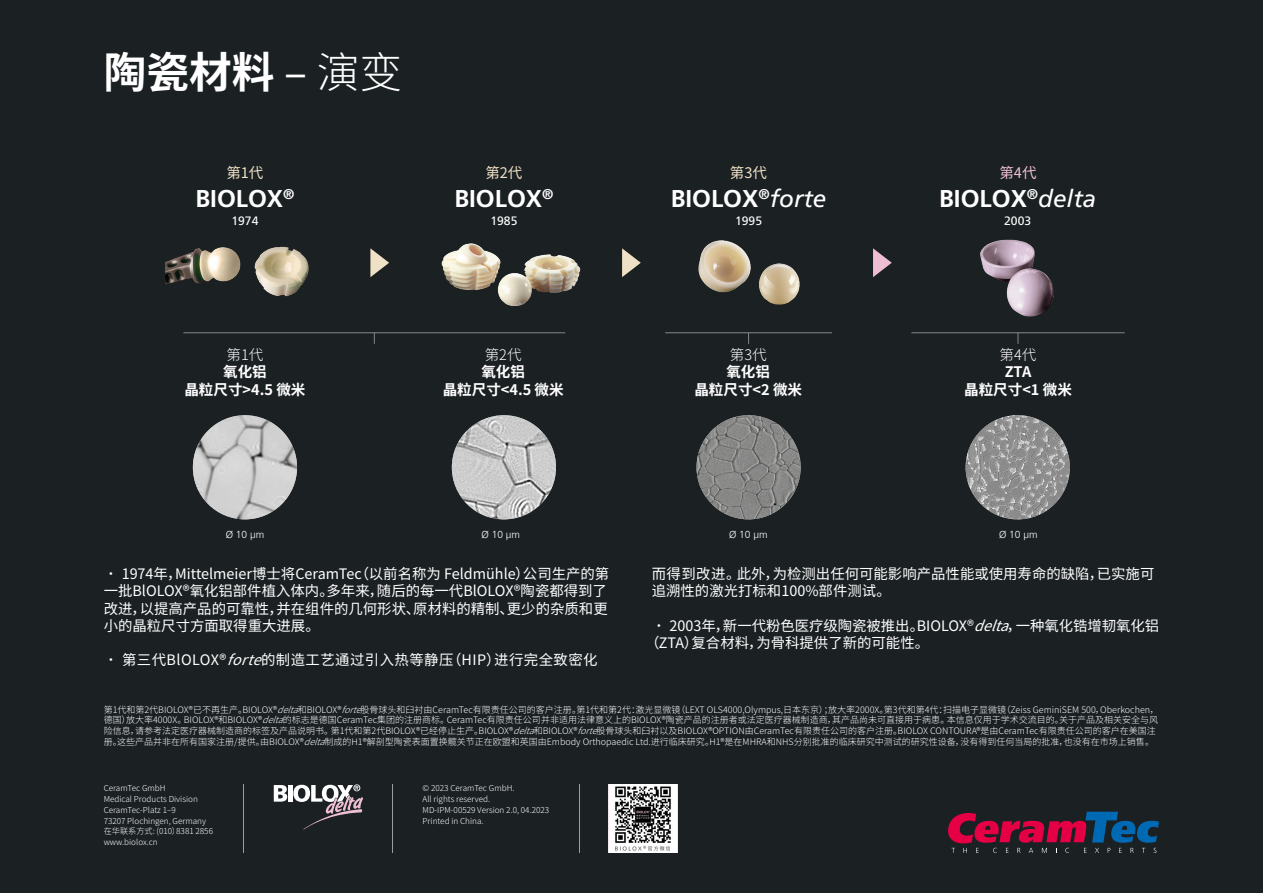
<style>
.page{position:relative;width:1263px;height:893px;background:#1b2023}
.page>*{position:absolute;margin:0;border:0;box-sizing:border-box;transform-origin:0 0}
.t1{font:700 42.75px "Source Han Sans CN";color:#fff}
.t2{font:700 24.3px "Frutiger LT Com";color:#fff}
.t3{font:700 14.55px/17.4px "Source Han Sans CN";color:#fff;text-align:center}
.t4{font:300 14.55px "Source Han Sans CN";color:#fff}
.t5{font:14.55px "Source Han Sans CN";color:#efe1c6}
.t6{font:14.55px "Source Han Sans CN";color:#eebfd4}
.t7{font:14.4px/17.2px "Source Han Sans CN";color:#fff}
.t8{font:14.4px "Source Han Sans CN";letter-spacing:.03em;color:#fff}
.t9{font:12.15px "Frutiger LT Com";color:#fff}
.t10{font:300 10.2px "Frutiger LT Com";color:#fff}
.t11{font:300 9px/10.8px "Source Han Sans CN";color:#fff}
.t12{font:300 8.1px/10.9px "Source Han Sans CN";color:#fff}
.s1{font-weight:400}
.s2{font-weight:300}
.s3{font-weight:400;font-style:italic}
.s4{font-weight:800}
.s5{font-style:italic}
</style>
<div class="page">
<img style="left:665px;top:240px;width:167px;height:94px">
<img style="left:913px;top:239px;width:210px;height:105px">
<svg style="left:948px;top:812px;width:211px;height:41px"></svg>
<hr style="left:393px;top:784px;width:1px;height:69px;background:#959ea5">
<hr style="left:579px;top:784px;width:1px;height:69px;background:#959ea5">
<hr style="left:244px;top:784px;width:1px;height:69px;background:#959ea5">
<svg style="left:274px;top:785px;width:13px;height:17px"></svg>
<hr style="left:288px;top:785px;width:4px;height:17px;background:#fff">
<svg style="left:293px;top:784px;width:70px;height:45px"></svg>
<img style="left:609px;top:784px;width:68px;height:69px">
<img style="left:396px;top:243px;width:185px;height:91px">
<img style="left:165px;top:246px;width:185px;height:88px">
<hr style="left:183px;top:332px;width:382px;height:1px;background:#878787">
<svg style="left:374px;top:332px;width:1px;height:12px"></svg>
<hr style="left:911px;top:332px;width:214px;height:1px;background:#878787">
<svg style="left:1018px;top:332px;width:1px;height:12px"></svg>
<svg style="left:370px;top:248px;width:19px;height:29px"></svg>
<svg style="left:622px;top:248px;width:19px;height:29px"></svg>
<svg style="left:873px;top:248px;width:19px;height:29px"></svg>
<hr style="left:665px;top:332px;width:167px;height:1px;background:#878787">
<svg style="left:748px;top:332px;width:1px;height:12px"></svg>
<img style="left:193px;top:415px;width:104px;height:104px;border-radius:52px">
<img style="left:452px;top:415px;width:104px;height:104px;border-radius:52px">
<img style="left:696px;top:415px;width:105px;height:104px;border-radius:52px">
<img style="left:966px;top:415px;width:104px;height:104px;border-radius:52px">
<h1 class="t1" style="left:104px;top:51px;width:300px">陶瓷材料 <span class="s1">–</span> <span class="s2">演变</span></h1>
<h3 class="t5" style="left:226px;top:165px;width:39px">第1代</h3>
<h2 class="t2" style="left:195px;top:184px;width:101px">BIOLOX<sup>®</sup></h2>
<h3 class="t9" style="left:231px;top:213px;width:29px">1974</h3>
<h3 class="t5" style="left:485px;top:165px;width:39px">第2代</h3>
<h2 class="t2" style="left:454px;top:184px;width:101px">BIOLOX<sup>®</sup></h2>
<h3 class="t9" style="left:490px;top:213px;width:29px">1985</h3>
<h3 class="t4" style="left:226px;top:347px;width:38px">第1代</h3>
<h3 class="t3" style="left:184px;top:363px;width:123px">氧化铝<br>晶粒尺寸&gt;4.5 微米</h3>
<h3 class="t4" style="left:485px;top:347px;width:38px">第2代</h3>
<h3 class="t3" style="left:443px;top:363px;width:123px">氧化铝<br>晶粒尺寸&lt;4.5 微米</h3>
<h3 class="t5" style="left:730px;top:165px;width:39px">第3代</h3>
<h2 class="t2" style="left:671px;top:184px;width:157px">BIOLOX<sup>®</sup><span class="s3">forte</span></h2>
<h3 class="t9" style="left:735px;top:213px;width:29px">1995</h3>
<h3 class="t4" style="left:730px;top:347px;width:38px">第3代</h3>
<h3 class="t3" style="left:694px;top:363px;width:109px">氧化铝<br>晶粒尺寸&lt;2 微米</h3>
<h3 class="t6" style="left:999px;top:165px;width:39px">第4代</h3>
<h2 class="t2" style="left:939px;top:184px;width:159px">BIOLOX<sup>®</sup><span class="s3">delta</span></h2>
<h3 class="t9" style="left:1004px;top:213px;width:29px">2003</h3>
<h3 class="t4" style="left:999px;top:347px;width:38px">第4代</h3>
<h3 class="t3" style="left:964px;top:363px;width:109px">ZTA<br>晶粒尺寸&lt;1 微米</h3>
<p class="t10" style="left:226px;top:528px;width:40px">Ø 10 µm</p>
<p class="t10" style="left:482px;top:528px;width:40px">Ø 10 µm</p>
<p class="t10" style="left:729px;top:528px;width:40px">Ø 10 µm</p>
<p class="t10" style="left:999px;top:528px;width:40px">Ø 10 µm</p>
<h3 class="t7" style="left:104px;top:565px;width:507px"><span class="s4">•</span> 1974年，Mittelmeier博士将CeramTec（以前名称为 Feldmühle）公司生产的第一批BlOLOX®氧化铝部件植入体内。多年来，随后的每一代BlOLOX®陶瓷都得到了改进，以提高产品的可靠性，并在组件的几何形状、原材料的精制、更少的杂质和更小的晶粒尺寸方面取得重大进展。</h3>
<h3 class="t8" style="left:104px;top:653px;width:495px"><span class="s4">•</span> 第三代BlOLOX®<span class="s5">forte</span>的制造工艺通过引入热等静压（HIP）进行完全致密化</h3>
<h3 class="t7" style="left:652px;top:565px;width:504px">而得到改进。此外，为检测出任何可能影响产品性能或使用寿命的缺陷，已实施可追溯性的激光打标和100%部件测试。</h3>
<h3 class="t7" style="left:645px;top:617px;width:516px;text-indent:7px"><span class="s4">•</span> 2003年，新一代粉色医疗级陶瓷被推出。BIOLOX®<span class="s5">delta</span>，一种氧化锆增韧氧化铝（ZTA）复合材料，为骨科提供了新的可能性。</h3>
<p class="t11" style="left:104px;top:704px;width:1056px">第1代和第2代BIOLOX®已不再生产。BIOLOX®<span class="s5">delta</span>和BIOLOX®<span class="s5">forte</span>股骨球头和臼衬由CeramTec有限责任公司的客户注册。第1代和第2代：激光显微镜（LEXT OLS4000,Olympus,日本东京）；放大率2000X。第3代和第4代：扫描电子显微镜（Zeiss GeminiSEM 500，Oberkochen，德国）放大率4000X。BIOLOX®和BIOLOX®<span class="s5">delta</span>的标志是德国CeramTec集团的注册商标。CeramTec有限责任公司并非适用法律意义上的BIOLOX®陶瓷产品的注册者或法定医疗器械制造商，其产品尚未可直接用于病患。本信息仅用于学术交流目的。关于产品及相关安全与风险信息，请参考法定医疗器械制造商的标签及产品说明书。第1代和第2代BIOLOX®已经停止生产。BIOLOX®<span class="s5">delta</span>和BIOLOX®<span class="s5">forte</span>股骨球头和臼衬以及BIOLOX®OPTION由CeramTec有限责任公司的客户注册。BIOLOX CONTOURA®是由CeramTec有限责任公司的客户在美国注册。这些产品并非在所有国家注册/提供。由BIOLOX®<span class="s5">delta</span>制成的H1®解剖型陶瓷表面置换髋关节正在欧盟和英国由Embody Orthopaedic Ltd.进行临床研究。H1®是在MHRA和NHS分别批准的临床研究中测试的研究性设备，没有得到任何当局的批准，也没有在市场上销售。</p>
<p class="t12" style="left:423px;top:782px;width:128px">© 2023 CeramTec GmbH.<br>All rights reserved.<br>MD-IPM-00529 Version 2.0, 04.2023<br>Printed in China.</p>
<p class="t12" style="left:104px;top:782px;width:111px">CeramTec GmbH<br>Medical Products Division<br>CeramTec-Platz 1–9<br>73207 Plochingen, Germany在华联系方式: (010）8381 2856 www.biolox.cn</p>
</div>
